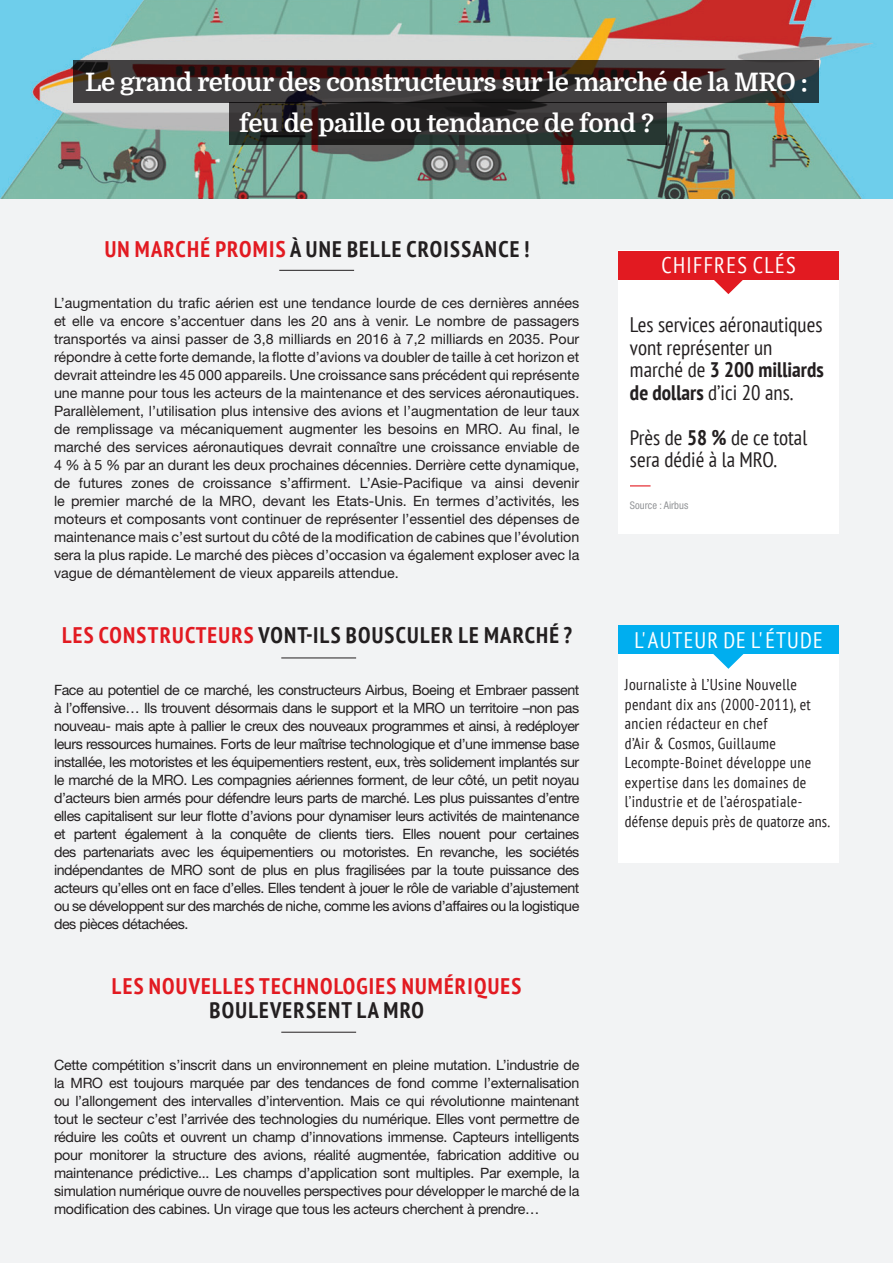
<style>
.page{position:relative;width:893px;height:1263px;background:#f2f3f4}
.page>*{position:absolute;margin:0;border:0;box-sizing:border-box;transform-origin:0 0}
.t1{font:700 25.5px/41.4px "Domine";letter-spacing:-.02em;color:#fff;text-align:center}
.t2{font:700 condensed 22.5px "PT Sans";letter-spacing:.055em;color:#231f20}
.t3{font:700 condensed 22.5px "PT Sans";letter-spacing:.055em;color:#e21a21}
.t4{font:condensed 22.5px "PT Sans";letter-spacing:.055em;color:#fff}
.t5{font:condensed 21px/22.5px "PT Sans";color:#231f20}
.t6{font:condensed 15.75px/19.5px "PT Sans";letter-spacing:.025em;color:#231f20}
.t7{font:14.25px/18px "Helvetica Neue LT Std";letter-spacing:-.02em;color:#231f20;text-align:justify}
.t8{font:condensed 10.5px "Helvetica Neue LT Std";color:#939598}
.s1{color:#e21a21}
.s2{font-weight:700}
</style>
<div class="page">
<img style="left:0;top:0;width:893px;height:198px">
<hr style="left:281px;top:657px;width:75px;height:1px;background:#231f20">
<hr style="left:281px;top:1032px;width:75px;height:1px;background:#231f20">
<hr style="left:279px;top:270px;width:75px;height:1px;background:#231f20">
<svg style="left:74px;top:61px;width:745px;height:42px;background:#3a3131"></svg>
<svg style="left:230px;top:102px;width:437px;height:42px;background:#2b2c2b"></svg>
<div style="left:618px;top:251px;width:221px;height:283px;background:#fff"></div>
<div style="left:618px;top:251px;width:221px;height:28px;background:#e21a21"></div>
<svg style="left:713px;top:279px;width:31px;height:15px"></svg>
<svg style="left:630px;top:485px;width:20px;height:1px"></svg>
<div style="left:618px;top:625px;width:221px;height:238px;background:#fff"></div>
<div style="left:618px;top:625px;width:221px;height:29px;background:#00aeef"></div>
<svg style="left:713px;top:654px;width:31px;height:15px"></svg>
<h1 class="t1" style="left:85px;top:62px;width:724px">Le grand retour des constructeurs sur le marché de la MRO : feu de paille ou tendance de fond ?</h1>
<h2 class="t2" style="left:105px;top:235px;width:426px"><span class="s1">UN MARCHÉ PROMIS</span> À UNE BELLE CROISSANCE !</h2>
<p class="t7" style="left:54px;top:293px;width:527px">L’augmentation du trafic aérien est une tendance lourde de ces dernières années et elle va encore s’accentuer dans les 20 ans à venir. Le nombre de passagers transportés va ainsi passer de 3,8 milliards en 2016 à 7,2 milliards en 2035. Pour répondre à cette forte demande, la flotte d’avions va doubler de taille à cet horizon et devrait atteindre les 45 000 appareils. Une croissance sans précédent qui représente une manne pour tous les acteurs de la maintenance et des services aéronautiques.<br>Parallèlement, l’utilisation plus intensive des avions et l’augmentation de leur taux de remplissage va mécaniquement augmenter les besoins en MRO. Au final, le marché des services aéronautiques devrait connaître une croissance enviable de 4 % à 5 % par an durant les deux prochaines décennies. Derrière cette dynamique, de futures zones de croissance s’affirment. L’Asie-Pacifique va ainsi devenir le premier marché de la MRO, devant les Etats-Unis. En termes d’activités, les moteurs et composants vont continuer de représenter l’essentiel des dépenses de maintenance mais c’est surtout du côté de la modification de cabines que l’évolution sera la plus rapide. Le marché des pièces d’occasion va également exploser avec la vague de démantèlement de vieux appareils attendue.</p>
<h2 class="t2" style="left:62px;top:621px;width:512px"><span class="s1">LES CONSTRUCTEURS</span> VONT-ILS BOUSCULER LE MARCHÉ ?</h2>
<p class="t7" style="left:54px;top:681px;width:527px">Face au potentiel de ce marché, les constructeurs Airbus, Boeing et Embraer passent à l’offensive… Ils trouvent désormais dans le support et la MRO un territoire –non pas nouveau- mais apte à pallier le creux des nouveaux programmes et ainsi, à redéployer leurs ressources humaines. Forts de leur maîtrise technologique et d’une immense base installée, les motoristes et les équipementiers restent, eux, très solidement implantés sur le marché de la MRO. Les compagnies aériennes forment, de leur côté, un petit noyau d’acteurs bien armés pour défendre leurs parts de marché. Les plus puissantes d’entre elles capitalisent sur leur flotte d’avions pour dynamiser leurs activités de maintenance et partent également à la conquête de clients tiers. Elles nouent pour certaines des partenariats avec les équipementiers ou motoristes. En revanche, les sociétés indépendantes de MRO sont de plus en plus fragilisées par la toute puissance des acteurs qu’elles ont en face d’elles. Elles tendent à jouer le rôle de variable d’ajustement ou se développent sur des marchés de niche, comme les avions d’affaires ou la logistique des pièces détachées.</p>
<h2 class="t3" style="left:112px;top:971px;width:411px">LES NOUVELLES TECHNOLOGIES NUMÉRIQUES</h2>
<h2 class="t2" style="left:210px;top:995px;width:216px">BOULEVERSENT LA MRO</h2>
<p class="t7" style="left:54px;top:1055px;width:527px">Cette compétition s’inscrit dans un environnement en pleine mutation. L’industrie de la MRO est toujours marquée par des tendances de fond comme l’externalisation ou l’allongement des intervalles d’intervention. Mais ce qui révolutionne maintenant tout le secteur c’est l’arrivée des technologies du numérique. Elles vont permettre de réduire les coûts et ouvrent un champ d’innovations immense. Capteurs intelligents pour monitorer la structure des avions, réalité augmentée, fabrication additive ou maintenance prédictive... Les champs d’application sont multiples. Par exemple, la simulation numérique ouvre de nouvelles perspectives pour développer le marché de la modification des cabines. Un virage que tous les acteurs cherchent à prendre…</p>
<h2 class="t4" style="left:661px;top:251px;width:136px">CHIFFRES CLÉS</h2>
<h3 class="t5" style="left:630px;top:313px;width:195px">Les services aéronautiques vont représenter un marché de <span class="s2">3 200 milliards de dollars</span> d’ici 20 ans.</h3>
<h3 class="t5" style="left:630px;top:426px;width:179px">Près de <span class="s2">58 %</span> de ce total sera dédié à la MRO.</h3>
<p class="t8" style="left:630px;top:500px;width:60px">Source : Airbus</p>
<h2 class="t4" style="left:634px;top:625px;width:190px">L' AUTEUR DE L' ÉTUDE</h2>
<p class="t6" style="left:625px;top:674px;width:207px">Journaliste à L’Usine Nouvelle pendant dix ans (2000-2011), et ancien rédacteur en chef<br>d’Air &amp; Cosmos, Guillaume<br>Lecompte-Boinet développe une expertise dans les domaines de l’industrie et de l’aérospatiale&shy;défense depuis près de quatorze ans.</p>
</div>
